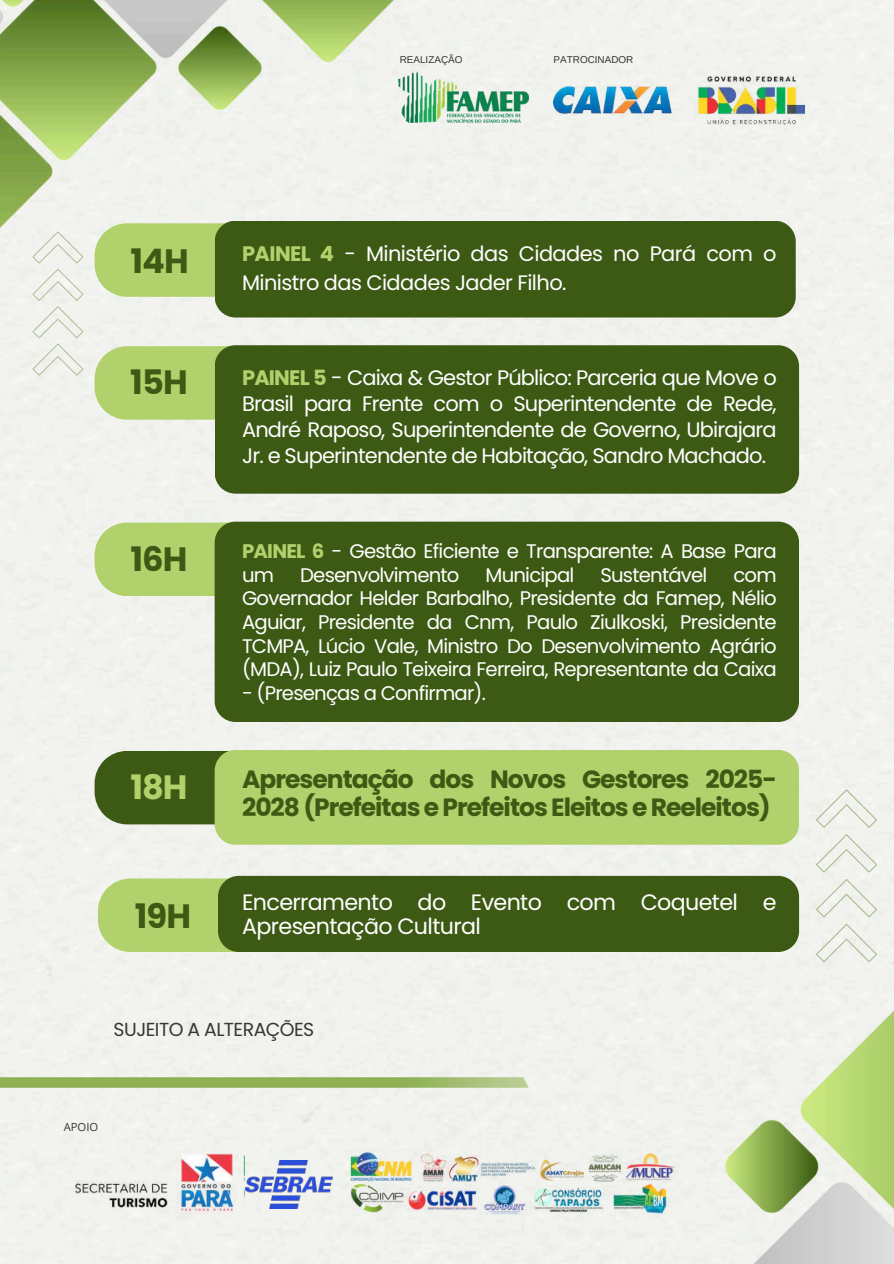
<style>
.page{position:relative;width:894px;height:1264px;background:#fff}
.page>*{position:absolute;margin:0;border:0;box-sizing:border-box;transform-origin:0 0}
.t1{font:700 33.75px "Poppins";letter-spacing:-.03em;color:#3c5a14}
.t2{font:700 33.75px "Poppins";color:#b0d16b}
.t3{font:700 24.9px/28.2px "Poppins";letter-spacing:-.04em;color:#3c5a14}
.t4{font:22.2px "Poppins";letter-spacing:-.03em;color:#fff}
.t5{font:21px/25.8px "Poppins";letter-spacing:-.03em;color:#fff}
.t6{font:19.65px/23.7px "Poppins";letter-spacing:-.04em;color:#fff}
.t7{font:18.9px "Poppins";letter-spacing:-.03em;color:#373737}
.t8{font:11.25px "Open Sans";color:#373435}
.t9{font:9.9px "Arimo";color:#373435}
.s1{font-weight:700;color:#b0d16b}
</style>
<div class="page">
<div style="left:0;top:0;width:893px;height:1263px;background:#f2f2ee"></div>
<img style="left:0;top:0;width:400px;height:237px">
<img style="left:725px;top:995px;width:168px;height:268px">
<svg style="left:32px;top:231px;width:51px;height:32px;background:#ebede6"></svg>
<svg style="left:32px;top:269px;width:51px;height:106px;background:#ebede6"></svg>
<svg style="left:815px;top:789px;width:61px;height:39px;background:#ebede6"></svg>
<svg style="left:815px;top:834px;width:61px;height:38px;background:#ebede6"></svg>
<svg style="left:815px;top:879px;width:61px;height:38px;background:#ebede6"></svg>
<svg style="left:815px;top:923px;width:61px;height:39px;background:#ebede6"></svg>
<img style="left:0;top:1077px;width:528px;height:10px">
<img style="left:63px;top:1140px;width:181px;height:75px">
<img style="left:344px;top:1141px;width:330px;height:73px">
<img style="left:245px;top:1160px;width:87px;height:48px">
<img style="left:398px;top:73px;width:131px;height:49px">
<img style="left:553px;top:71px;width:251px;height:53px">
<div style="left:95px;top:346px;width:132px;height:73px;background:#b0d16b"></div>
<div style="left:214px;top:345px;width:584px;height:148px;background:#3c5a14;border-radius:21px"></div>
<svg style="left:95px;top:223px;width:130px;height:74px;background:#b3d272"></svg>
<div style="left:214px;top:221px;width:581px;height:96px;background:#3c5a14;border-radius:21px"></div>
<div style="left:95px;top:522px;width:132px;height:74px;background:#b0d16b"></div>
<div style="left:214px;top:521px;width:584px;height:201px;background:#3c5a14;border-radius:21px"></div>
<div style="left:95px;top:751px;width:132px;height:73px;background:#3c5a14"></div>
<div style="left:214px;top:750px;width:584px;height:94px;background:#b0d16b;border-radius:21px"></div>
<svg style="left:98px;top:878px;width:136px;height:74px;background:#b3d272"></svg>
<div style="left:218px;top:875px;width:580px;height:77px;background:#3c5a14;border-radius:21px"></div>
<p class="t9" style="left:399px;top:54px;width:64px">REALIZAÇÃO</p>
<p class="t9" style="left:553px;top:54px;width:81px">PATROCINADOR</p>
<h1 class="t1" style="left:130px;top:237px;width:60px">14H</h1>
<h1 class="t1" style="left:130px;top:359px;width:59px">15H</h1>
<h1 class="t1" style="left:130px;top:535px;width:58px">16H</h1>
<h1 class="t2" style="left:130px;top:763px;width:59px">18H</h1>
<h1 class="t1" style="left:135px;top:892px;width:58px">19H</h1>
<p class="t5" style="left:242px;top:239px;width:535px;line-height:29.2px"><span class="s1">PAINEL 4</span> - Ministério das Cidades no Pará com o<br>Ministro das Cidades Jader Filho.</p>
<p class="t5" style="left:242px;top:365px;width:536px;text-align:justify"><span class="s1">PAINEL 5</span> - Caixa &amp; Gestor Público: Parceria que Move o Brasil para Frente com o Superintendente de Rede, André Raposo, Superintendente de Governo, Ubirajara Jr. e Superintendente de Habitação, Sandro Machado.</p>
<p class="t6" style="left:242px;top:539px;width:536px"><span class="s1">PAINEL 6</span> - Gestão Eficiente e Transparente: A Base Para um</p>
<p class="t6" style="left:300px;top:563px;width:161px">Desenvolvimento</p>
<p class="t6" style="left:485px;top:563px;width:90px">Municipal</p>
<p class="t6" style="left:600px;top:563px;width:109px">Sustentável</p>
<p class="t6" style="left:242px;top:563px;width:536px;text-align:justify;text-indent:491px">com Governador Helder Barbalho, Presidente da Famep, Nélio Aguiar, Presidente da Cnm, Paulo Ziulkoski, Presidente TCMPA, Lúcio Vale, Ministro Do Desenvolvimento Agrário (MDA), Luiz Paulo Teixeira Ferreira, Representante da Caixa</p>
<p class="t6" style="left:242px;top:681px;width:245px">- (Presenças a Confirmar).</p>
<p class="t3" style="left:242px;top:765px;width:536px">Apresentação dos Novos Gestores 2025-<br>2028 (Prefeitas e Prefeitos Eleitos e Reeleitos)</p>
<p class="t4" style="left:242px;top:886px;width:535px">Encerramento do Evento com Coquetel e</p>
<p class="t4" style="left:242px;top:910px;width:240px">Apresentação Cultural</p>
<p class="t7" style="left:114px;top:1015px;width:202px">SUJEITO A ALTERAÇÕES</p>
<p class="t8" style="left:64px;top:1118px;width:36px">APOIO</p>
</div>
